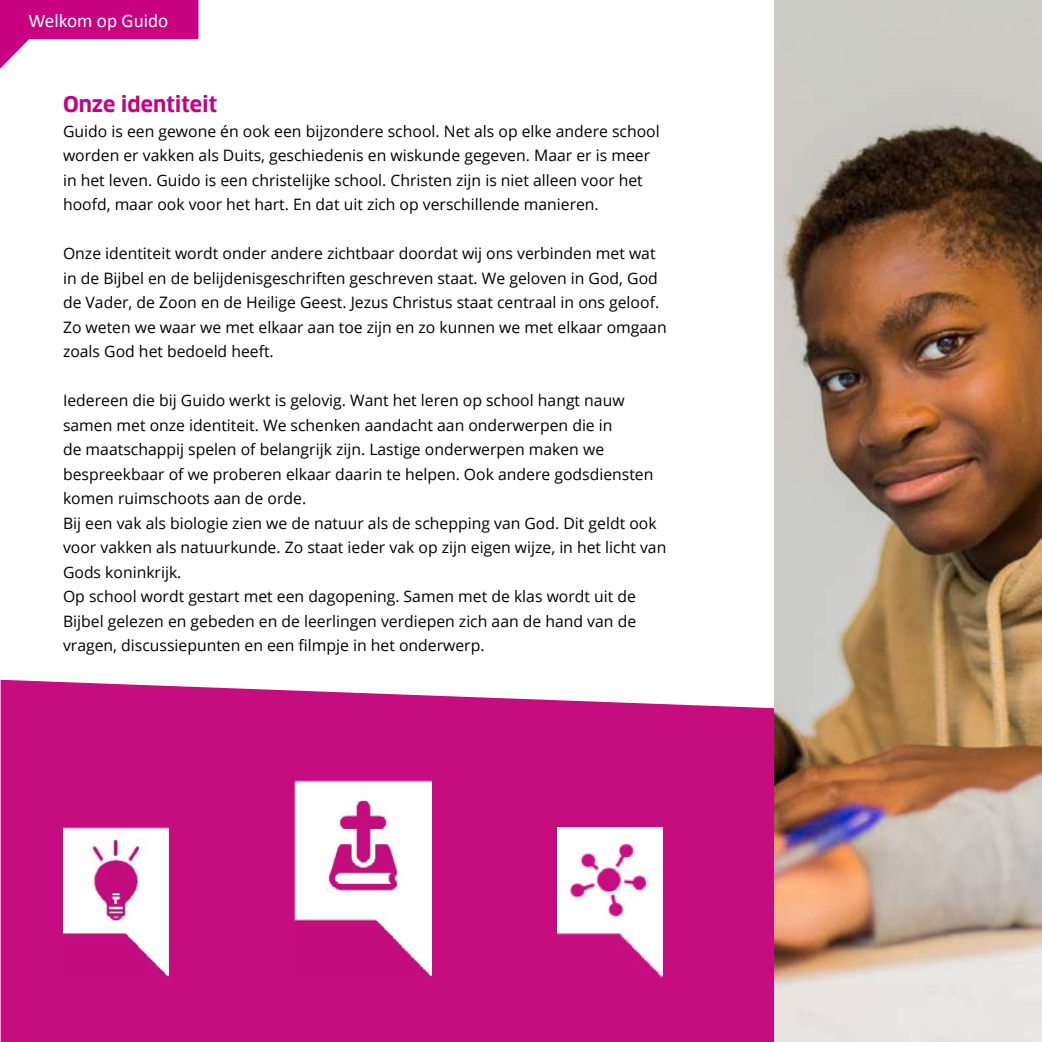
<style>
.page{position:relative;width:1042px;height:1042px;background:#fff}
.page>*{position:absolute;margin:0;border:0;box-sizing:border-box;transform-origin:0 0}
.t1{font:700 21px "Clan Offc";color:#c7017f}
.t2{font:19.25px "Calibri";color:#fff}
.t3{font:15.75px/24.5px "Open Sans";color:#000}
</style>
<div class="page">
<svg style="left:0;top:0;width:198px;height:69px"></svg>
<div style="left:1px;top:680px;width:773px;height:362px;background:#c50d7f"></div>
<img style="left:774px;top:0;width:268px;height:1042px">
<img style="left:294px;top:781px;width:137px;height:198px">
<img style="left:63px;top:828px;width:105px;height:151px">
<img style="left:557px;top:828px;width:105px;height:151px">
<p class="t2" style="left:29px;top:8px;width:141px">Welkom op Guido</p>
<h1 class="t1" style="left:63px;top:93px;width:156px">Onze identiteit</h1>
<p class="t3" style="left:63px;top:118px;width:598px">Guido is een gewone én ook een bijzondere school. Net als op elke andere school worden er vakken als Duits, geschiedenis en wiskunde gegeven. Maar er is meer in het leven. Guido is een christelijke school. Christen zijn is niet alleen voor het hoofd, maar ook voor het hart. En dat uit zich op verschillende manieren.</p>
<p class="t3" style="left:63px;top:241px;width:605px">Onze identiteit wordt onder andere zichtbaar doordat wij ons verbinden met wat in de Bijbel en de belijdenisgeschriften geschreven staat. We geloven in God, God de Vader, de Zoon en de Heilige Geest. Jezus Christus staat centraal in ons geloof.<br>Zo weten we waar we met elkaar aan toe zijn en zo kunnen we met elkaar omgaan zoals God het bedoeld heeft.</p>
<p class="t3" style="left:63px;top:388px;width:605px">Iedereen die bij Guido werkt is gelovig. Want het leren op school hangt nauw samen met onze identiteit. We schenken aandacht aan onderwerpen die in<br>de maatschappij spelen of belangrijk zijn. Lastige onderwerpen maken we bespreekbaar of we proberen elkaar daarin te helpen. Ook andere godsdiensten komen ruimschoots aan de orde.<br>Bij een vak als biologie zien we de natuur als de schepping van God. Dit geldt ook voor vakken als natuurkunde. Zo staat ieder vak op zijn eigen wijze, in het licht van Gods koninkrijk.<br>Op school wordt gestart met een dagopening. Samen met de klas wordt uit de Bijbel gelezen en gebeden en de leerlingen verdiepen zich aan de hand van de vragen, discussiepunten en een filmpje in het onderwerp.</p>
</div>
